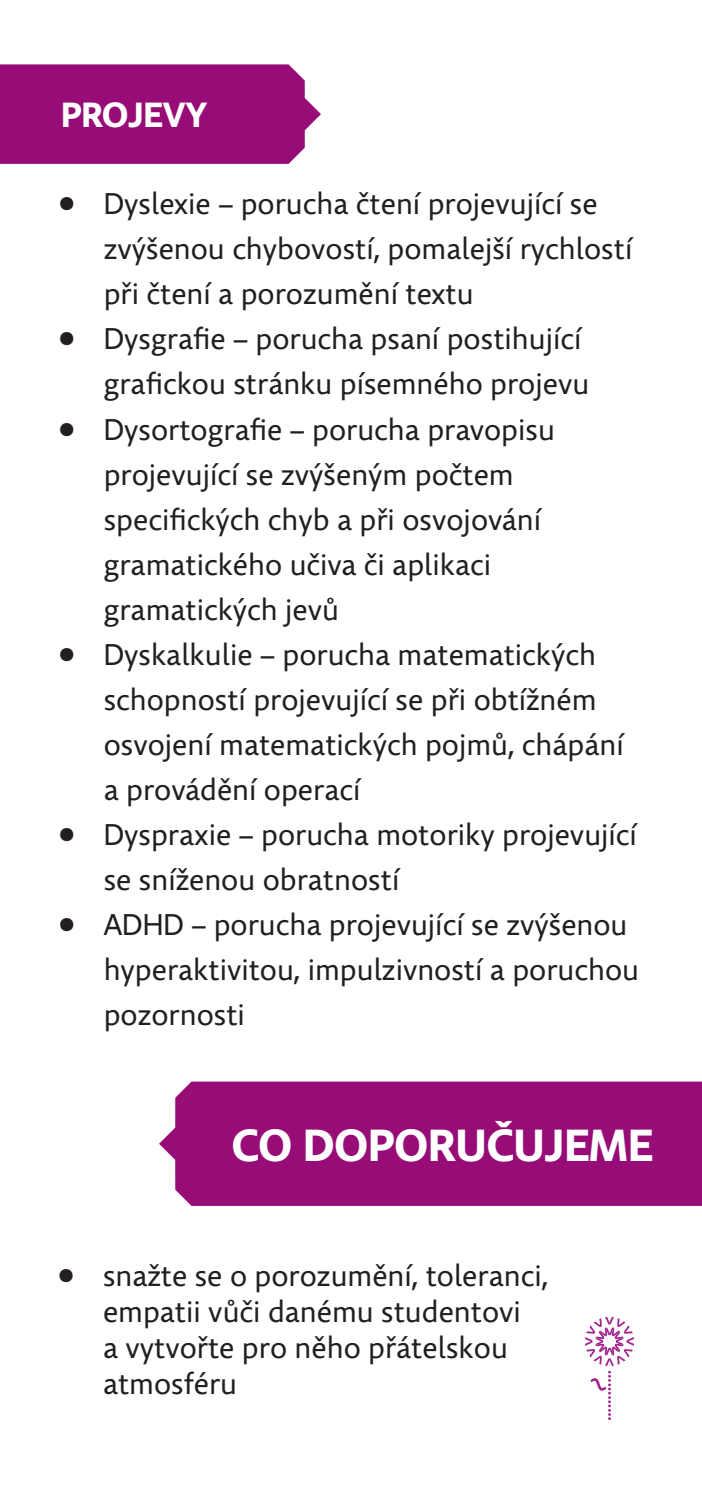
<style>
.page{position:relative;width:702px;height:1489px;background:#fff}
.page>*{position:absolute;margin:0;border:0;box-sizing:border-box;transform-origin:0 0}
.t1{font:700 45px "Comenia Sans";color:#fff}
.t2{font:700 35px "Comenia Sans";color:#fff}
.t3{font:30px/45px "Comenia Sans";color:#231f20}
</style>
<div class="page">
<div style="left:159px;top:1081px;width:543px;height:124px;background:#970c76"></div>
<div style="left:0;top:64px;width:321px;height:100px;background:#970c76"></div>
<svg style="left:585px;top:1317px;width:49px;height:102px"></svg>
<p class="t2" style="left:61px;top:93px;width:148px">PROJEVY</p>
<p class="t3" style="left:104px;top:182px;width:530px;text-indent:-45px">• Dyslexie – porucha čtení projevující se zvýšenou chybovostí, pomalejší rychlostí při čtení a porozumění textu</p>
<p class="t3" style="left:59px;top:317px;width:532px;text-align:right">• Dysgrafie – porucha psaní postihující grafickou stránku písemného projevu</p>
<p class="t3" style="left:104px;top:407px;width:452px;text-indent:-45px">• Dysortografie – porucha pravopisu projevující se zvýšeným počtem specifických chyb a při osvojování gramatického učiva či aplikaci gramatických jevů</p>
<p class="t3" style="left:104px;top:632px;width:521px;text-indent:-45px">• Dyskalkulie – porucha matematických schopností projevující se při obtížném osvojení matematických pojmů, chápání a provádění operací</p>
<p class="t3" style="left:104px;top:812px;width:534px;text-indent:-45px">• Dyspraxie – porucha motoriky projevující se sníženou obratností</p>
<p class="t3" style="left:104px;top:902px;width:537px;text-indent:-45px">• ADHD – porucha projevující se zvýšenou hyperaktivitou, impulzivností a poruchou pozornosti</p>
<h1 class="t1" style="left:232px;top:1116px;width:422px">CO DOPORUČUJEME</h1>
<p class="t3" style="left:103px;top:1257px;width:446px;line-height:36px;text-indent:-45px">• snažte se o porozumění, toleranci, empatii vůči danému studentovi<br>a vytvořte pro něho přátelskou atmosféru</p>
</div>
